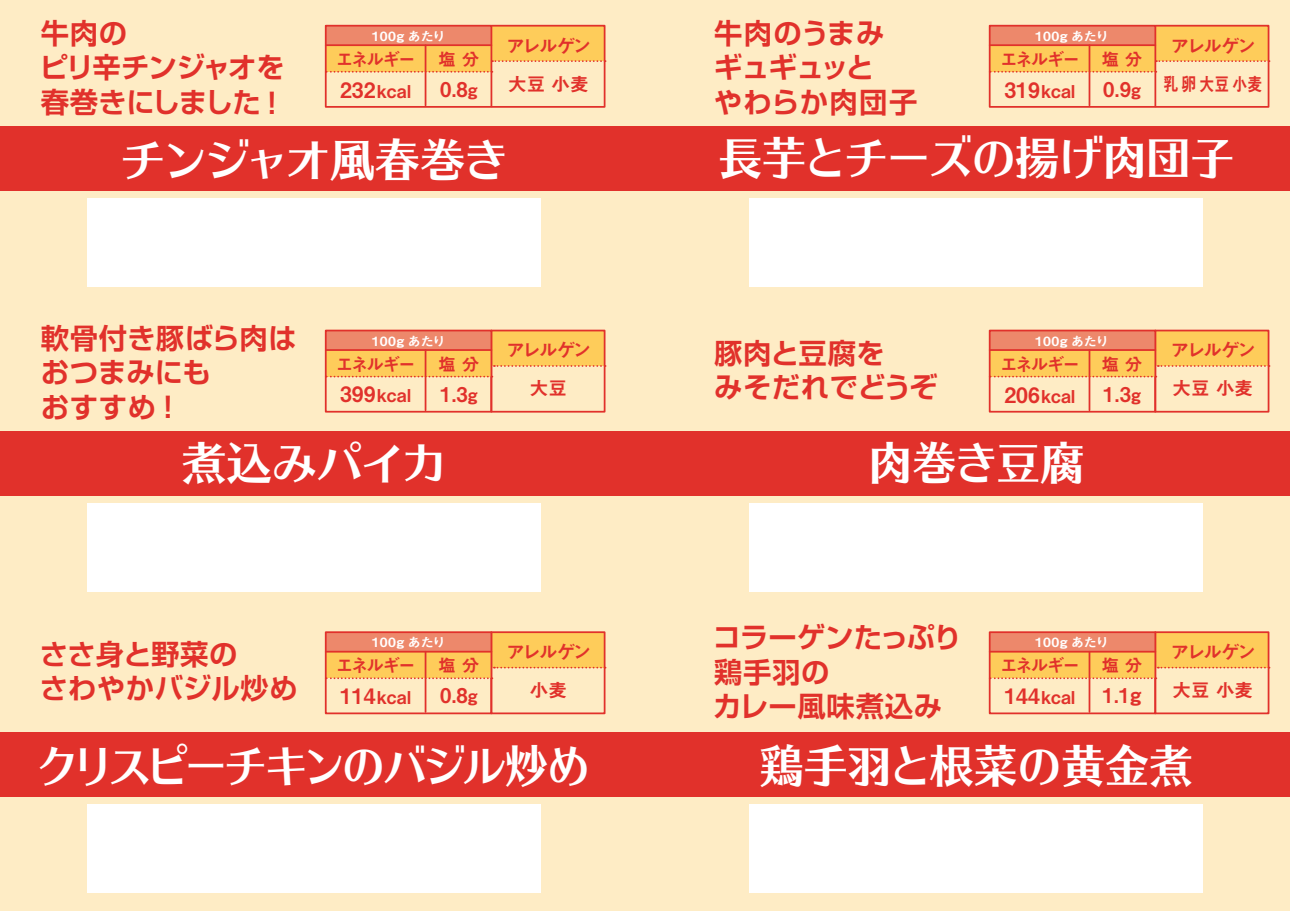
<style>
.page{position:relative;width:1290px;height:911px;background:#feecc5}
.page>*{position:absolute;margin:0;border:0;box-sizing:border-box;transform-origin:0 0}
.t1{font:45.12px "UD Typos 515 Std";letter-spacing:-.07em;color:#fff;scale:.94 1}
.t2{font:45.12px "UD Typos 515 Std";letter-spacing:-.01em;color:#fff}
.t3{font:45.12px "UD Typos 515 Std";letter-spacing:-.03em;color:#fff}
.t4{font:45.12px "UD Typos 515 Std";color:#fff}
.t5{font:45.12px "UD Typos 515 Std";letter-spacing:-.05em;color:#fff}
.t6{font:700 28.38px/34.5px "Shin Go Pr 6 N De";letter-spacing:.005em;color:#e1312b}
.t7{font:700 28.38px/34.5px "Shin Go Pr 6 N De";letter-spacing:-.025em;color:#e1312b}
.t8{font:20.38px "Midashi Go Pro MB31";color:#e1312b}
.t9{font:18.62px/38.1px "Midashi Go Pro MB31";letter-spacing:-.055em;color:#e1312b}
.t10{font:18.62px/38.1px "Midashi Go Pro MB31";color:#e1312b;text-align:center}
.t11{font:17.75px/31.5px "Midashi Go Pro MB31";letter-spacing:-.09em;color:#e1312b}
.t12{font:12.75px "Midashi Go Pro MB31";letter-spacing:.025em;color:#fff;scale:1.11 1}
.s1{font-size:21.25px}
.s2{font-size:17.75px}
</style>
<div class="page">
<div style="left:0;top:126px;width:1290px;height:64px;background:#e1312b"></div>
<div style="left:0;top:431px;width:1290px;height:64px;background:#e1312b"></div>
<div style="left:0;top:732px;width:1290px;height:64px;background:#e1312b"></div>
<div style="left:87px;top:198px;width:453px;height:89px;background:#fff"></div>
<div style="left:87px;top:503px;width:453px;height:89px;background:#fff"></div>
<div style="left:87px;top:804px;width:453px;height:89px;background:#fff"></div>
<div style="left:749px;top:198px;width:454px;height:89px;background:#fff"></div>
<div style="left:1156px;top:330px;width:112px;height:36px;background:#fecc5a"></div>
<div style="left:492px;top:330px;width:113px;height:36px;background:#fecc5a"></div>
<div style="left:1156px;top:632px;width:112px;height:35px;background:#fecc5a"></div>
<div style="left:492px;top:632px;width:113px;height:35px;background:#fecc5a"></div>
<div style="left:749px;top:503px;width:454px;height:89px;background:#fff"></div>
<div style="left:1154px;top:330px;width:115px;height:82px;border:2px solid #e1312b"></div>
<div style="left:490px;top:330px;width:115px;height:82px;border:2px solid #e1312b"></div>
<div style="left:1154px;top:631px;width:115px;height:83px;border:2px solid #e1312b"></div>
<div style="left:490px;top:631px;width:115px;height:83px;border:2px solid #e1312b"></div>
<svg style="left:1158px;top:365px;width:111px;height:2px"></svg>
<svg style="left:494px;top:365px;width:112px;height:2px"></svg>
<svg style="left:1158px;top:666px;width:111px;height:2px"></svg>
<svg style="left:494px;top:666px;width:112px;height:2px"></svg>
<div style="left:749px;top:804px;width:454px;height:89px;background:#fff"></div>
<div style="left:990px;top:26px;width:166px;height:19px;background:#ed886b"></div>
<div style="left:326px;top:26px;width:166px;height:19px;background:#ed886b"></div>
<div style="left:990px;top:330px;width:166px;height:20px;background:#ed886b"></div>
<div style="left:326px;top:330px;width:166px;height:20px;background:#ed886b"></div>
<div style="left:990px;top:632px;width:166px;height:19px;background:#ed886b"></div>
<div style="left:326px;top:632px;width:166px;height:19px;background:#ed886b"></div>
<div style="left:1156px;top:26px;width:112px;height:35px;background:#fecc5a"></div>
<div style="left:492px;top:26px;width:113px;height:35px;background:#fecc5a"></div>
<div style="left:990px;top:45px;width:166px;height:27px;background:#fecc5a"></div>
<div style="left:326px;top:45px;width:166px;height:27px;background:#fecc5a"></div>
<div style="left:990px;top:350px;width:166px;height:26px;background:#fecc5a"></div>
<div style="left:326px;top:350px;width:166px;height:26px;background:#fecc5a"></div>
<div style="left:990px;top:651px;width:166px;height:27px;background:#fecc5a"></div>
<div style="left:326px;top:651px;width:166px;height:27px;background:#fecc5a"></div>
<div style="left:989px;top:25px;width:167px;height:83px;border:2px solid #e1312b"></div>
<div style="left:325px;top:25px;width:167px;height:83px;border:2px solid #e1312b"></div>
<div style="left:989px;top:330px;width:167px;height:82px;border:2px solid #e1312b"></div>
<div style="left:325px;top:330px;width:167px;height:82px;border:2px solid #e1312b"></div>
<div style="left:989px;top:631px;width:167px;height:83px;border:2px solid #e1312b"></div>
<div style="left:325px;top:631px;width:167px;height:83px;border:2px solid #e1312b"></div>
<div style="left:1155px;top:25px;width:114px;height:83px;border:2px solid #e1312b"></div>
<div style="left:491px;top:25px;width:114px;height:83px;border:2px solid #e1312b"></div>
<svg style="left:1156px;top:60px;width:113px;height:2px"></svg>
<svg style="left:492px;top:60px;width:114px;height:2px"></svg>
<svg style="left:990px;top:71px;width:166px;height:2px"></svg>
<svg style="left:326px;top:71px;width:166px;height:2px"></svg>
<svg style="left:990px;top:376px;width:166px;height:1px"></svg>
<svg style="left:326px;top:376px;width:166px;height:1px"></svg>
<svg style="left:990px;top:677px;width:166px;height:2px"></svg>
<svg style="left:326px;top:677px;width:166px;height:2px"></svg>
<hr style="left:990px;top:44px;width:165px;height:2px;background:#e1312b">
<hr style="left:326px;top:44px;width:165px;height:2px;background:#e1312b">
<hr style="left:990px;top:349px;width:165px;height:2px;background:#e1312b">
<hr style="left:326px;top:349px;width:165px;height:2px;background:#e1312b">
<hr style="left:990px;top:651px;width:165px;height:1px;background:#e1312b">
<hr style="left:326px;top:651px;width:165px;height:1px;background:#e1312b">
<hr style="left:1088px;top:45px;width:2px;height:60px;background:#e1312b">
<hr style="left:425px;top:45px;width:1px;height:60px;background:#e1312b">
<hr style="left:1088px;top:350px;width:2px;height:60px;background:#e1312b">
<hr style="left:425px;top:350px;width:1px;height:60px;background:#e1312b">
<hr style="left:1088px;top:651px;width:2px;height:61px;background:#e1312b">
<hr style="left:425px;top:651px;width:1px;height:61px;background:#e1312b">
<p class="t7" style="left:40px;top:14px;width:248px">牛肉の<br>ピリ辛チンジャオを春巻きにしました！</p>
<p class="t6" style="left:714px;top:14px;width:205px">牛肉のうまみギュギュッと<br>やわらか肉団子</p>
<p class="t12" style="left:372px;top:26px;width:68px">100g あたり</p>
<p class="t12" style="left:1035px;top:26px;width:68px">100g あたり</p>
<p class="t9" style="left:506px;top:24px;width:87px">アレルゲン大豆 小麦</p>
<p class="t11" style="left:1000px;top:42px;width:81px">エネルギー<br><span class="s1">319</span>kcal</p>
<p class="t11" style="left:336px;top:42px;width:81px">エネルギー<br><span class="s1">232</span>kcal</p>
<p class="t11" style="left:1101px;top:42px;width:43px">塩 分</p>
<p class="t8" style="left:1103px;top:73px;width:39px">0.9<span class="s2">g</span></p>
<p class="t11" style="left:438px;top:42px;width:43px">塩 分</p>
<p class="t8" style="left:440px;top:73px;width:39px">0.8<span class="s2">g</span></p>
<p class="t10" style="left:1163px;top:24px;width:100px">アレルゲン乳卵大豆小麦</p>
<h1 class="t5" style="left:120px;top:122px;width:390px">チンジャオ風春巻き</h1>
<h1 class="t2" style="left:718px;top:120px;width:517px">長芋とチーズの揚げ肉団子</h1>
<p class="t6" style="left:41px;top:319px;width:258px">軟骨付き豚ばら肉はおつまみにも<br>おすすめ！</p>
<p class="t12" style="left:372px;top:331px;width:68px">100g あたり</p>
<p class="t12" style="left:1035px;top:331px;width:68px">100g あたり</p>
<p class="t6" style="left:714px;top:334px;width:225px">豚肉と豆腐を<br>みそだれでどうぞ</p>
<p class="t9" style="left:506px;top:329px;width:87px;text-align:center">アレルゲン大豆</p>
<p class="t11" style="left:336px;top:346px;width:81px">エネルギー<br><span class="s1">399</span>kcal</p>
<p class="t11" style="left:1000px;top:346px;width:81px">エネルギー<br><span class="s1">206</span>kcal</p>
<p class="t11" style="left:438px;top:346px;width:43px">塩 分</p>
<p class="t8" style="left:440px;top:377px;width:39px">1.3<span class="s2">g</span></p>
<p class="t11" style="left:1101px;top:346px;width:43px">塩 分</p>
<p class="t8" style="left:1103px;top:378px;width:39px">1.3<span class="s2">g</span></p>
<h1 class="t3" style="left:181px;top:425px;width:267px">煮込みパイカ</h1>
<h1 class="t3" style="left:868px;top:425px;width:217px">肉巻き豆腐</h1>
<p class="t9" style="left:1171px;top:329px;width:87px">アレルゲン大豆 小麦</p>
<p class="t6" style="left:40px;top:635px;width:259px">ささ身と野菜の<br>さわやかバジル炒め</p>
<p class="t6" style="left:713px;top:619px;width:251px">コラーゲンたっぷり鶏手羽の<br>カレー風味煮込み</p>
<p class="t12" style="left:372px;top:632px;width:68px">100g あたり</p>
<p class="t12" style="left:1035px;top:632px;width:68px">100g あたり</p>
<p class="t9" style="left:506px;top:630px;width:87px;text-align:center">アレルゲン小麦</p>
<p class="t11" style="left:1000px;top:647px;width:81px">エネルギー<br><span class="s1">144</span>kcal</p>
<p class="t11" style="left:336px;top:647px;width:81px">エネルギー<br><span class="s1">114</span>kcal</p>
<p class="t11" style="left:438px;top:647px;width:43px">塩 分</p>
<p class="t8" style="left:440px;top:679px;width:39px">0.8<span class="s2">g</span></p>
<p class="t11" style="left:1101px;top:647px;width:43px">塩 分</p>
<p class="t8" style="left:1102px;top:679px;width:41px">1.1g</p>
<p class="t9" style="left:1171px;top:630px;width:87px">アレルゲン大豆 小麦</p>
<h1 class="t1" style="left:35px;top:728px;width:591px">クリスピーチキンのバジル炒め</h1>
<h1 class="t4" style="left:760px;top:728px;width:434px">鶏手羽と根菜の黄金煮</h1>
</div>
